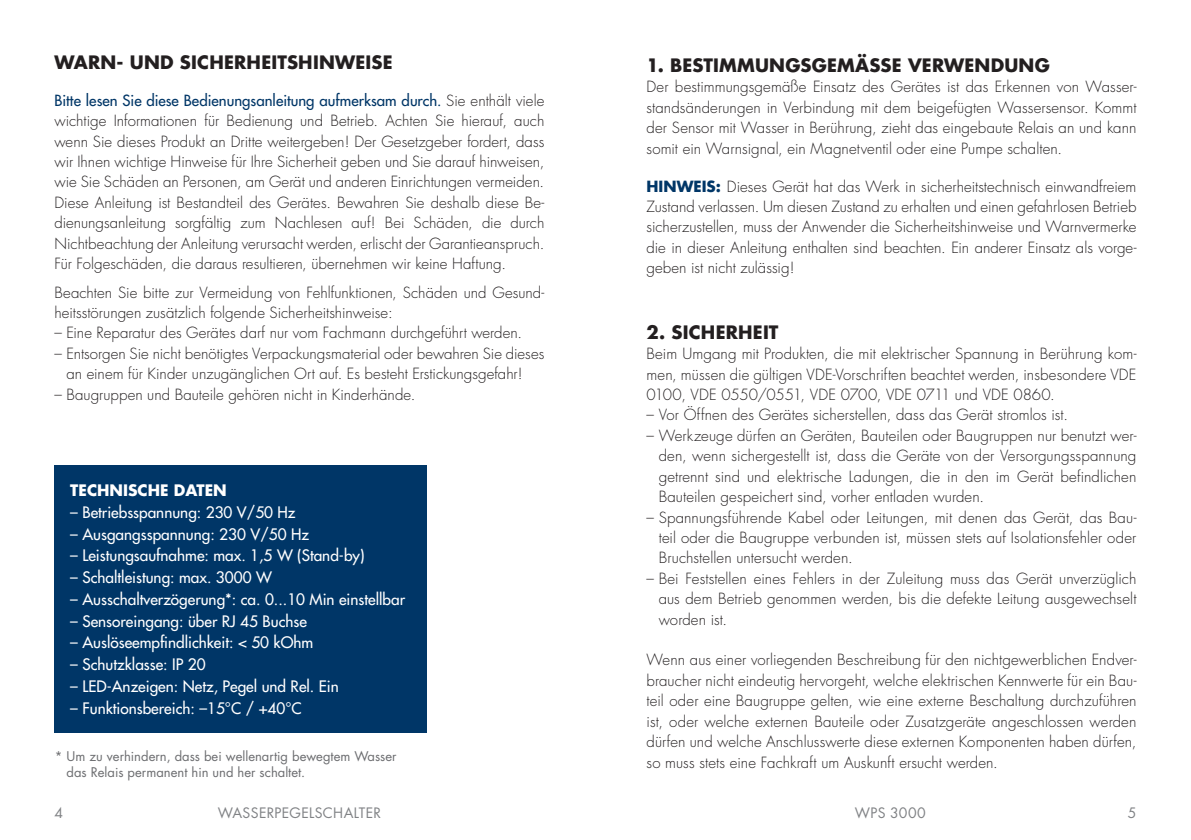
<style>
.page{position:relative;width:1191px;height:840px;background:#fff}
.page>*{position:absolute;margin:0;border:0;box-sizing:border-box;transform-origin:0 0}
.t1{font:700 18px "Futura Std";letter-spacing:.01em;color:#231f20}
.t2{font:500 15.4px "Futura Std";color:#fff}
.t3{font:700 15.4px "Futura Std";color:#fff}
.t4{font:300 15px/20.4px "Futura Std";letter-spacing:.005em;color:#231f20;text-align:justify}
.t5{font:14px "Futura Std";letter-spacing:.02em;color:#808285}
.t6{font:13px/16px "Futura Std";color:#6c6d70}
.s1{font-weight:500;color:#003667}
.s2{font-weight:700;color:#003667}
</style>
<div class="page">
<div style="left:54px;top:465px;width:372px;height:267px;background:#003667"></div>
<p class="t1" style="left:54px;top:51px;width:340px">WARN- UND SICHERHEITSHINWEISE</p>
<p class="t4" style="left:54px;top:90px;width:491px"><span class="s1">Bitte lesen Sie diese Bedienungsanleitung aufmerksam durch.</span> Sie enthält viele wichtige Informationen für Bedienung und Betrieb. Achten Sie hierauf, auch wenn Sie dieses Produkt an Dritte weitergeben! Der Gesetzgeber fordert, dass wir Ihnen wichtige Hinweise für Ihre Sicherheit geben und Sie darauf hinweisen, wie Sie Schäden an Personen, am Gerät und anderen Einrichtungen vermeiden.<br>Diese Anleitung ist Bestandteil des Gerätes. Bewahren Sie deshalb diese Be&shy;dienungsanleitung sorgfältig zum Nachlesen auf! Bei Schäden, die durch Nichtbeachtung der Anleitung verursacht werden, erlischt der Garantieanspruch.<br>Für Folgeschäden, die daraus resultieren, übernehmen wir keine Haftung.</p>
<p class="t4" style="left:54px;top:282px;width:491px">Beachten Sie bitte zur Vermeidung von Fehlfunktionen, Schäden und Gesund&shy;heitsstörungen zusätzlich folgende Sicherheitshinweise:</p>
<p class="t4" style="left:54px;top:323px;width:469px">– Eine Reparatur des Gerätes darf nur vom Fachmann durchgeführt werden.</p>
<p class="t4" style="left:66px;top:343px;width:479px;text-indent:-12px">– Entsorgen Sie nicht benötigtes Verpackungsmaterial oder bewahren Sie dieses an einem für Kinder unzugänglichen Ort auf. Es besteht Erstickungsgefahr!</p>
<p class="t4" style="left:54px;top:384px;width:362px">– Baugruppen und Bauteile gehören nicht in Kinderhände.</p>
<p class="t3" style="left:70px;top:480px;width:158px">TECHNISCHE DATEN</p>
<p class="t2" style="left:70px;top:502px;width:227px">– Betriebsspannung: 230 V/50 Hz</p>
<p class="t2" style="left:70px;top:524px;width:240px">– Ausgangsspannung: 230 V/50 Hz</p>
<p class="t2" style="left:70px;top:546px;width:296px">– Leistungsaufnahme: max. 1,5 W (Stand-by)</p>
<p class="t2" style="left:70px;top:567px;width:203px">– Schaltleistung: max. 3000 W</p>
<p class="t2" style="left:70px;top:589px;width:336px">– Ausschaltverzögerung*: ca. 0...10 Min einstellbar</p>
<p class="t2" style="left:70px;top:611px;width:238px">– Sensoreingang: über RJ 45 Buchse</p>
<p class="t2" style="left:70px;top:632px;width:244px">– Auslöseempfindlichkeit: &lt; 50 kOhm</p>
<p class="t2" style="left:70px;top:654px;width:137px">– Schutzklasse: IP 20</p>
<p class="t2" style="left:70px;top:676px;width:270px">– LED-Anzeigen: Netz, Pegel und Rel. Ein</p>
<p class="t2" style="left:70px;top:697px;width:233px">– Funktionsbereich: –15°C / +40°C</p>
<p class="t6" style="left:67px;top:748px;width:331px;text-indent:-12px">* Um zu verhindern, dass bei wellenartig bewegtem Wasser das Relais permanent hin und her schaltet.</p>
<p class="t1" style="left:646px;top:53px;width:405px">1. BESTIMMUNGSGEMÄSSE VERWENDUNG</p>
<p class="t4" style="left:646px;top:77px;width:491px">Der bestimmungsgemäße Einsatz des Gerätes ist das Erkennen von Wasser&shy;standsänderungen in Verbindung mit dem beigefügten Wassersensor. Kommt der Sensor mit Wasser in Berührung, zieht das eingebaute Relais an und kann somit ein Warnsignal, ein Magnetventil oder eine Pumpe schalten.</p>
<p class="t4" style="left:646px;top:176px;width:491px"><span class="s2">HINWEIS:</span> Dieses Gerät hat das Werk in sicherheitstechnisch einwandfreiem Zustand verlassen. Um diesen Zustand zu erhalten und einen gefahrlosen Betrieb sicherzustellen, muss der Anwender die Sicherheitshinweise und Warnvermerke die in dieser Anleitung enthalten sind beachten. Ein anderer Einsatz als vorge&shy;geben ist nicht zulässig!</p>
<p class="t1" style="left:646px;top:320px;width:133px">2. SICHERHEIT</p>
<p class="t4" style="left:646px;top:344px;width:491px">Beim Umgang mit Produkten, die mit elektrischer Spannung in Berührung kom&shy;men, müssen die gültigen VDE-Vorschriften beachtet werden, insbesondere VDE 0100, VDE 0550/0551, VDE 0700, VDE 0711 und VDE 0860.</p>
<p class="t4" style="left:646px;top:405px;width:423px">– Vor Öffnen des Gerätes sicherstellen, dass das Gerät stromlos ist.</p>
<p class="t4" style="left:658px;top:425px;width:479px;text-indent:-12px">– Werkzeuge dürfen an Geräten, Bauteilen oder Baugruppen nur benutzt wer&shy;den, wenn sichergestellt ist, dass die Geräte von der Versorgungsspannung getrennt sind und elektrische Ladungen, die in den im Gerät befindlichen Bauteilen gespeichert sind, vorher entladen wurden.</p>
<p class="t4" style="left:658px;top:507px;width:479px;text-indent:-12px">– Spannungsführende Kabel oder Leitungen, mit denen das Gerät, das Bau&shy;teil oder die Baugruppe verbunden ist, müssen stets auf Isolationsfehler oder Bruchstellen untersucht werden.</p>
<p class="t4" style="left:658px;top:568px;width:479px;text-indent:-12px">– Bei Feststellen eines Fehlers in der Zuleitung muss das Gerät unverzüglich aus dem Betrieb genommen werden, bis die defekte Leitung ausgewechselt worden ist.</p>
<p class="t4" style="left:646px;top:650px;width:491px">Wenn aus einer vorliegenden Beschreibung für den nichtgewerblichen Endver&shy;braucher nicht eindeutig hervorgeht, welche elektrischen Kennwerte für ein Bau&shy;teil oder eine Baugruppe gelten, wie eine externe Beschaltung durchzuführen ist, oder welche externen Bauteile oder Zusatzgeräte angeschlossen werden dürfen und welche Anschlusswerte diese externen Komponenten haben dürfen, so muss stets eine Fachkraft um Auskunft ersucht werden.</p>
<p class="t5" style="left:54px;top:803px;width:10px">4</p>
<p class="t5" style="left:218px;top:803px;width:165px">WASSERPEGELSCHALTER</p>
<p class="t5" style="left:855px;top:803px;width:73px">WPS 3000</p>
<p class="t5" style="left:1128px;top:803px;width:10px">5</p>
</div>
